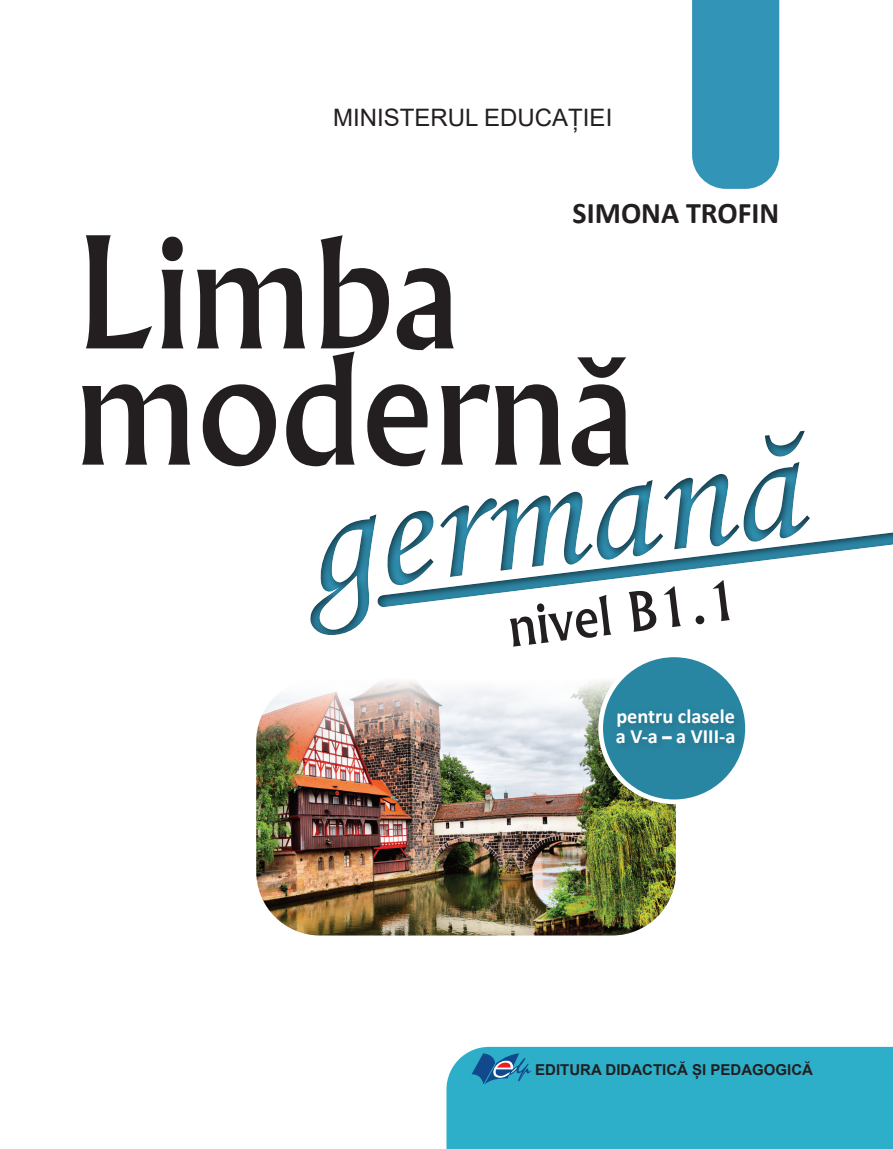
<style>
.page{position:relative;width:893px;height:1149px;background:#fff}
.page>*{position:absolute;margin:0;border:0;box-sizing:border-box;transform-origin:0 0}
.t1{font:168px "Monotype Corsiva";color:#3296b8}
.t2{font:500 148.35px/116.1px "Albertus";color:#231f20}
.t3{font:500 52.5px "Albertus";color:#231f20}
.t4{font:700 30px "Calibri";color:#231f20}
.t5{font:24px "Arial";color:#231f20}
.t6{font:700 20.25px/20.2px "Calibri";color:#fff}
.t7{font:700 15px "Arial";color:#231f20}
</style>
<div class="page">
<div style="left:692px;top:0;width:87px;height:189px;background:#3295b8"></div>
<div style="left:446px;top:1046px;width:447px;height:102px;background:#2daec9"></div>
<svg style="left:310px;top:430px;width:583px;height:205px"></svg>
<svg style="left:472px;top:1052px;width:60px;height:32px;background:#3488b0"></svg>
<img style="left:256px;top:681px;width:420px;height:254px">
<div style="left:601px;top:654px;width:146px;height:147px;background:#2986a3;border-radius:50%"></div>
<div style="left:598px;top:652px;width:152px;height:151px;border:5px solid #fff;border-radius:50%"></div>
<div style="left:611px;top:703px;width:136px;height:51px;background:#28819d"></div>
<svg style="left:662px;top:736px;width:10px;height:3px"></svg>
<h3 class="t5" style="left:333px;top:101px;width:281px">MINISTERUL EDUCAȚIEI</h3>
<h3 class="t4" style="left:573px;top:192px;width:208px">SIMONA TROFIN</h3>
<h2 class="t2" style="left:75px;top:235px;width:562px">Limba modernă</h2>
<h1 class="t1" style="left:291px;top:441px;width:499px;rotate:-7deg">germană</h1>
<h3 class="t3" style="left:504px;top:595px;width:234px;rotate:-7deg">nivel B1.1</h3>
<h3 class="t6" style="left:616px;top:705px;width:121px">pentru clasele a V-a a VIII-a</h3>
<p class="t7" style="left:535px;top:1058px;width:279px">EDITURA DIDACTICĂ ȘI PEDAGOGICĂ</p>
</div>
